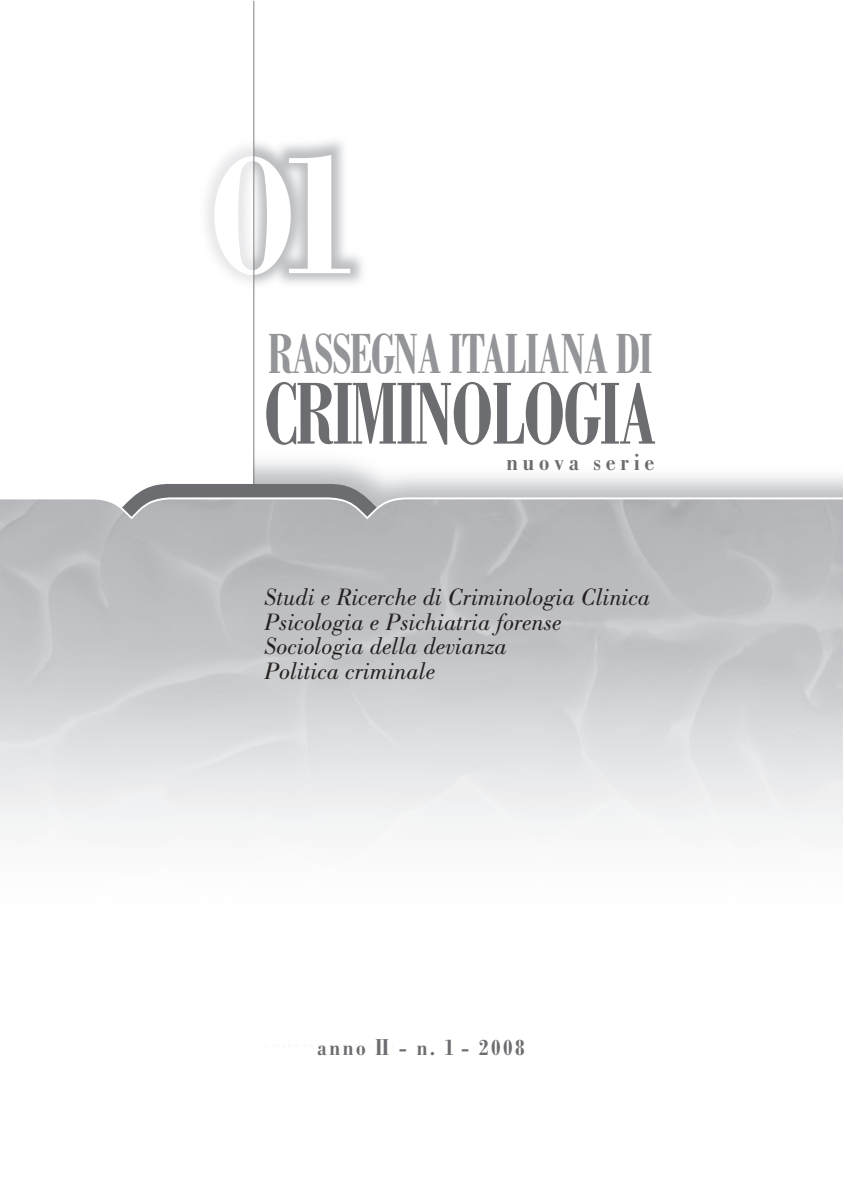
<style>
.page{position:relative;width:844px;height:1191px;background:#fff}
.page>*{position:absolute;margin:0;border:0;box-sizing:border-box;transform-origin:0 0}
.t1{font:600 178.67px "Bodoni Antiqua T";color:#fff}
.t2{font:700 condensed 93.62px "Bodoni";letter-spacing:-.02em;color:#6c6d70;scale:.8 1}
.t3{font:700 condensed 60.38px "Bodoni";letter-spacing:-.02em;color:#939598;scale:.8 1}
.t4{font:700 condensed 26.25px "Bodoni";letter-spacing:.18em;color:#6c6d70}
.t5{font:italic 24.5px/24.5px "Bodoni";color:#231f20}
.t6{font:700 condensed 24.5px "Bodoni";letter-spacing:.1em;color:#6c6d70}
</style>
<div class="page">
<img style="left:254px;top:113px;width:109px;height:199px">
<hr style="left:263px;top:1043px;width:131px;height:2px;background:#f9f9f9">
<hr style="left:263px;top:1045px;width:131px;height:1px;background:#fbfbfb">
<svg style="left:0;top:484px;width:843px;height:36px;background:#babbbe"></svg>
<svg style="left:214px;top:156px;width:39px;height:119px"></svg>
<hr style="left:253px;top:1px;width:1px;height:495px;background:#6c6d70">
<h1 class="t1" style="left:207px;top:107px;width:155px">01</h1>
<h3 class="t3" style="left:268px;top:334px;width:481px">RASSEGNA ITALIANA DI</h3>
<h2 class="t2" style="left:264px;top:383px;width:491px">CRIMINOLOGIA</h2>
<p class="t4" style="left:506px;top:452px;width:150px">nuova serie</p>
<p class="t5" style="left:264px;top:587px;width:387px">Studi e Ricerche di Criminologia Clinica<br>Psicologia e Psichiatria forense<br>Sociologia della devianza<br>Politica criminale</p>
<p class="t6" style="left:317px;top:1039px;width:208px">anno II - n. 1 - 2008</p>
</div>
